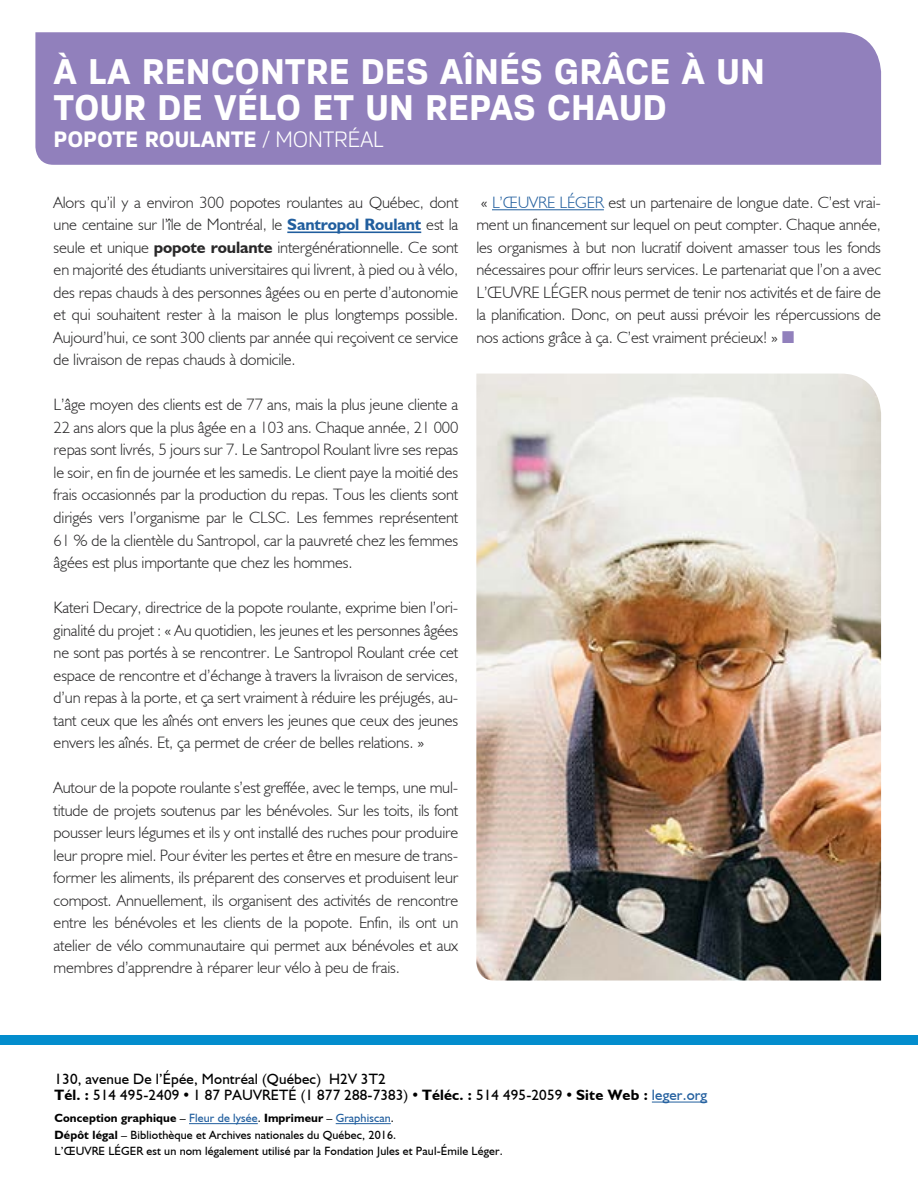
<style>
.page{position:relative;width:918px;height:1188px;background:#fff}
.page>*{position:absolute;margin:0;border:0;box-sizing:border-box;transform-origin:0 0}
.t1{font:700 36px/36px "Crique Grotesk";color:#fff}
.t2{font:700 22.5px "Crique Grotesk";letter-spacing:-.01em;color:#fff}
.t3{font:300 16.5px/22.5px "Humanist 521 BT";letter-spacing:-.01em;color:#292829;text-align:justify}
.t4{font:15px/16.5px "Humanist 521 BT";letter-spacing:.01em;color:#000}
.t5{font:12px/16.5px "Humanist 521 BT";letter-spacing:.01em;color:#000}
.s1{font-weight:300}
.s2{font-weight:700;color:#215e9e}
.s3{font-weight:700}
.s4{color:#215e9e}
.s5{font-family:"Flama";font-weight:400;color:#9180bc}
.s6{font-family:"Flama Condensed";font-weight:700}
</style>
<div class="page">
<div style="left:35px;top:32px;width:846px;height:133px;background:#9180bc"></div>
<hr style="left:287px;top:231px;width:134px;height:2px;background:#215e9e">
<hr style="left:492px;top:210px;width:112px;height:1px;background:#215e9e">
<div style="left:0;top:1035px;width:918px;height:10px;background:#038dcd"></div>
<hr style="left:652px;top:1102px;width:55px;height:1px;background:#215e9e">
<hr style="left:189px;top:1123px;width:69px;height:1px;background:#215e9e">
<hr style="left:336px;top:1123px;width:55px;height:1px;background:#215e9e">
<img style="left:476px;top:374px;width:405px;height:607px">
<h1 class="t1" style="left:54px;top:53px;width:713px">À LA RENCONTRE DES AÎNÉS GRÂCE À UN<br>TOUR DE VÉLO ET UN REPAS CHAUD</h1>
<h2 class="t2" style="left:54px;top:126px;width:332px">POPOTE ROULANTE <span class="s1">/ MONTRÉAL</span></h2>
<p class="t3" style="left:54px;top:191px;width:406px">Alors qu’il y a environ 300 popotes roulantes au Québec, dont une centaine sur l’île de Montréal, le <span class="s2">Santropol Roulant</span> est la seule et unique <span class="s3">popote roulante</span> intergénérationnelle. Ce sont en majorité des étudiants universitaires qui livrent, à pied ou à vélo, des repas chauds à des personnes âgées ou en perte d’autonomie et qui souhaitent rester à la maison le plus longtemps possible.<br>Aujourd’hui, ce sont 300 clients par année qui reçoivent ce service de livraison de repas chauds à domicile.</p>
<p class="t3" style="left:54px;top:393px;width:406px">L’âge moyen des clients est de 77 ans, mais la plus jeune cliente a 22 ans alors que la plus âgée en a 103 ans. Chaque année, 21 000 repas sont livrés, 5 jours sur 7. Le Santropol Roulant livre ses repas le soir, en fin de journée et les samedis. Le client paye la moitié des frais occasionnés par la production du repas. Tous les clients sont dirigés vers l’organisme par le CLSC. Les femmes représentent 61 % de la clientèle du Santropol, car la pauvreté chez les femmes âgées est plus importante que chez les hommes.</p>
<p class="t3" style="left:54px;top:596px;width:406px">Kateri Decary, directrice de la popote roulante, exprime bien l’ori&shy;ginalité du projet : « Au quotidien, les jeunes et les personnes âgées ne sont pas portés à se rencontrer. Le Santropol Roulant crée cet espace de rencontre et d’échange à travers la livraison de services, d’un repas à la porte, et ça sert vraiment à réduire les préjugés, au&shy;tant ceux que les aînés ont envers les jeunes que ceux des jeunes envers les aînés. Et, ça permet de créer de belles relations. »</p>
<p class="t3" style="left:54px;top:776px;width:406px">Autour de la popote roulante s’est greffée, avec le temps, une mul&shy;titude de projets soutenus par les bénévoles. Sur les toits, ils font pousser leurs légumes et ils y ont installé des ruches pour produire leur propre miel. Pour éviter les pertes et être en mesure de trans&shy;former les aliments, ils préparent des conserves et produisent leur compost. Annuellement, ils organisent des activités de rencontre entre les bénévoles et les clients de la popote. Enfin, ils ont un atelier de vélo communautaire qui permet aux bénévoles et aux membres d’apprendre à réparer leur vélo à peu de frais.</p>
<p class="t3" style="left:476px;top:191px;width:406px">« <span class="s4">L’ŒUVRE LÉGER</span> est un partenaire de longue date. C’est vrai&shy;ment un financement sur lequel on peut compter. Chaque année, les organismes à but non lucratif doivent amasser tous les fonds nécessaires pour offrir leurs services. Le partenariat que l’on a avec L’ŒUVRE LÉGER nous permet de tenir nos activités et de faire de la planification. Donc, on peut aussi prévoir les répercussions de nos actions grâce à ça. C’est vraiment précieux! » <span class="s5">■</span></p>
<p class="t4" style="left:55px;top:1070px;width:654px">130, avenue De l’Épée, Montréal (Québec) H2V 3T2<br><span class="s3">Tél. :</span> 514 495-2409 <span class="s6">•</span> 1 87 PAUVRETÉ (1 877 288-7383) <span class="s6">•</span> <span class="s3">Téléc. :</span> 514 495-2059 <span class="s6">•</span> <span class="s3">Site Web :</span> <span class="s4">leger.org</span></p>
<p class="t5" style="left:55px;top:1110px;width:450px"><span class="s3">Conception graphique</span> – <span class="s4">Fleur de lysée</span>. <span class="s3">Imprimeur</span> – <span class="s4">Graphiscan</span>.<br><span class="s3">Dépôt légal</span> – Bibliothèque et Archives nationales du Québec, 2016.<br>L’ŒUVRE LÉGER est un nom légalement utilisé par la Fondation Jules et Paul-Émile Léger.</p>
</div>
